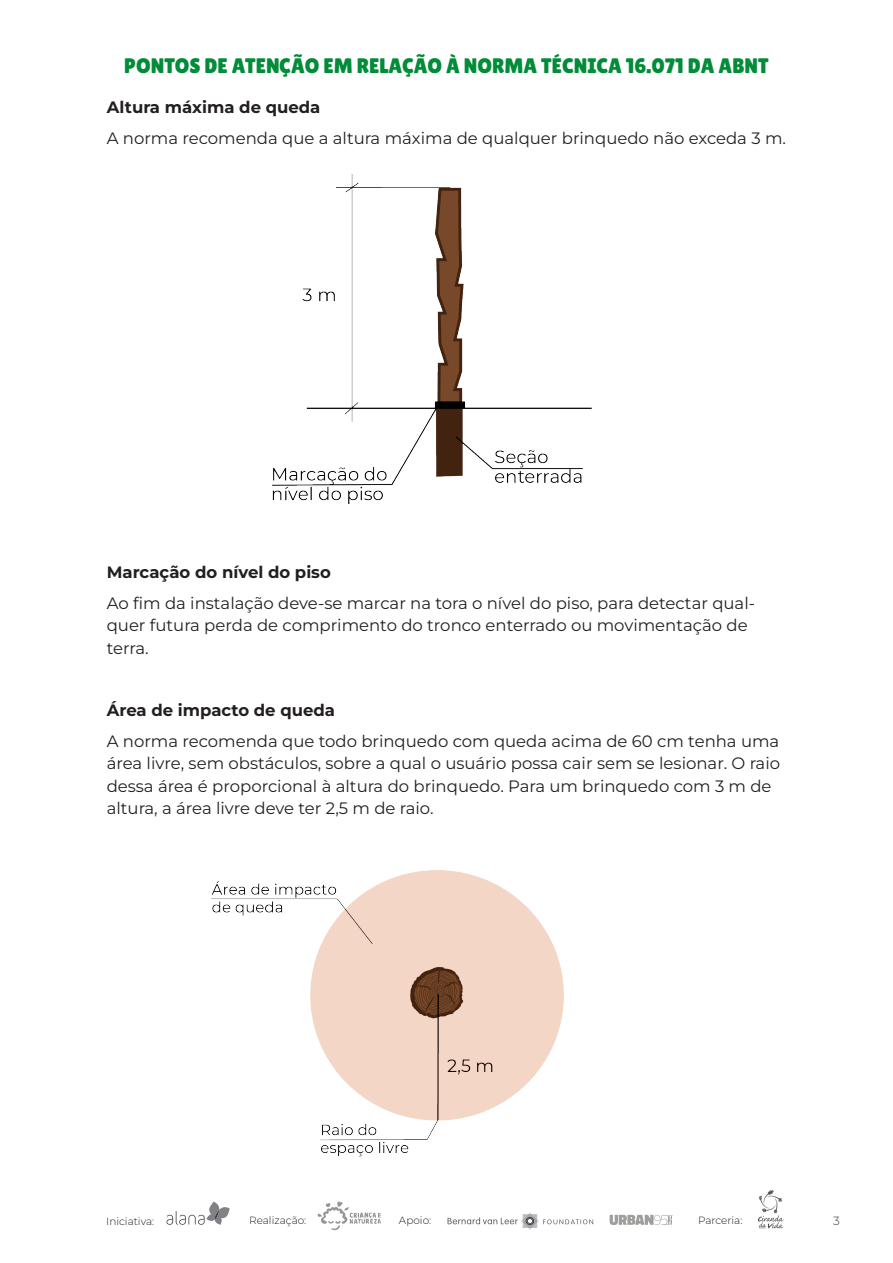
<style>
.page{position:relative;width:893px;height:1263px;background:#fff}
.page>*{position:absolute;margin:0;border:0;box-sizing:border-box;transform-origin:0 0}
.t1{font:21px "Lilita One";color:#008c38}
.t2{font:100 16.5px/22.5px "Montserrat";color:#231f20}
.t3{font:700 16.5px "Montserrat";color:#231f20}
.t4{font:100 12px "Montserrat";color:#6c6d70}
.t5{font:300 10.5px "Montserrat";color:#231f20}
</style>
<div class="page">
<svg style="left:317px;top:1201px;width:64px;height:29px"></svg>
<svg style="left:610px;top:1215px;width:63px;height:10px"></svg>
<svg style="left:448px;top:1213px;width:145px;height:17px"></svg>
<svg style="left:166px;top:1202px;width:64px;height:23px"></svg>
<img style="left:758px;top:1190px;width:26px;height:39px">
<img style="left:272px;top:174px;width:320px;height:330px">
<img style="left:212px;top:870px;width:352px;height:287px">
<p class="t1" style="left:124px;top:54px;width:646px">PONTOS DE ATENÇÃO EM RELAÇÃO À NORMA TÉCNICA 16.071 DA ABNT</p>
<p class="t3" style="left:107px;top:96px;width:215px">Altura máxima de queda</p>
<p class="t2" style="left:107px;top:126px;width:681px">A norma recomenda que a altura máxima de qualquer brinquedo não exceda 3 m.</p>
<p class="t3" style="left:107px;top:561px;width:226px">Marcação do nível do piso</p>
<p class="t2" style="left:107px;top:591px;width:650px">Ao fim da instalação deve-se marcar na tora o nível do piso, para detectar qual&shy;quer futura perda de comprimento do tronco enterrado ou movimentação de terra.</p>
<p class="t3" style="left:107px;top:699px;width:230px">Área de impacto de queda</p>
<p class="t2" style="left:107px;top:729px;width:675px">A norma recomenda que todo brinquedo com queda acima de 60 cm tenha uma área livre, sem obstáculos, sobre a qual o usuário possa cair sem se lesionar. O raio dessa área é proporcional à altura do brinquedo. Para um brinquedo com 3 m de altura, a área livre deve ter 2,5 m de raio.</p>
<p class="t5" style="left:106px;top:1214px;width:50px">Iniciativa:</p>
<p class="t5" style="left:249px;top:1213px;width:59px">Realização:</p>
<p class="t5" style="left:399px;top:1213px;width:34px">Apoio:</p>
<p class="t5" style="left:698px;top:1213px;width:46px">Parceria:</p>
<p class="t4" style="left:833px;top:1212px;width:8px">3</p>
</div>
